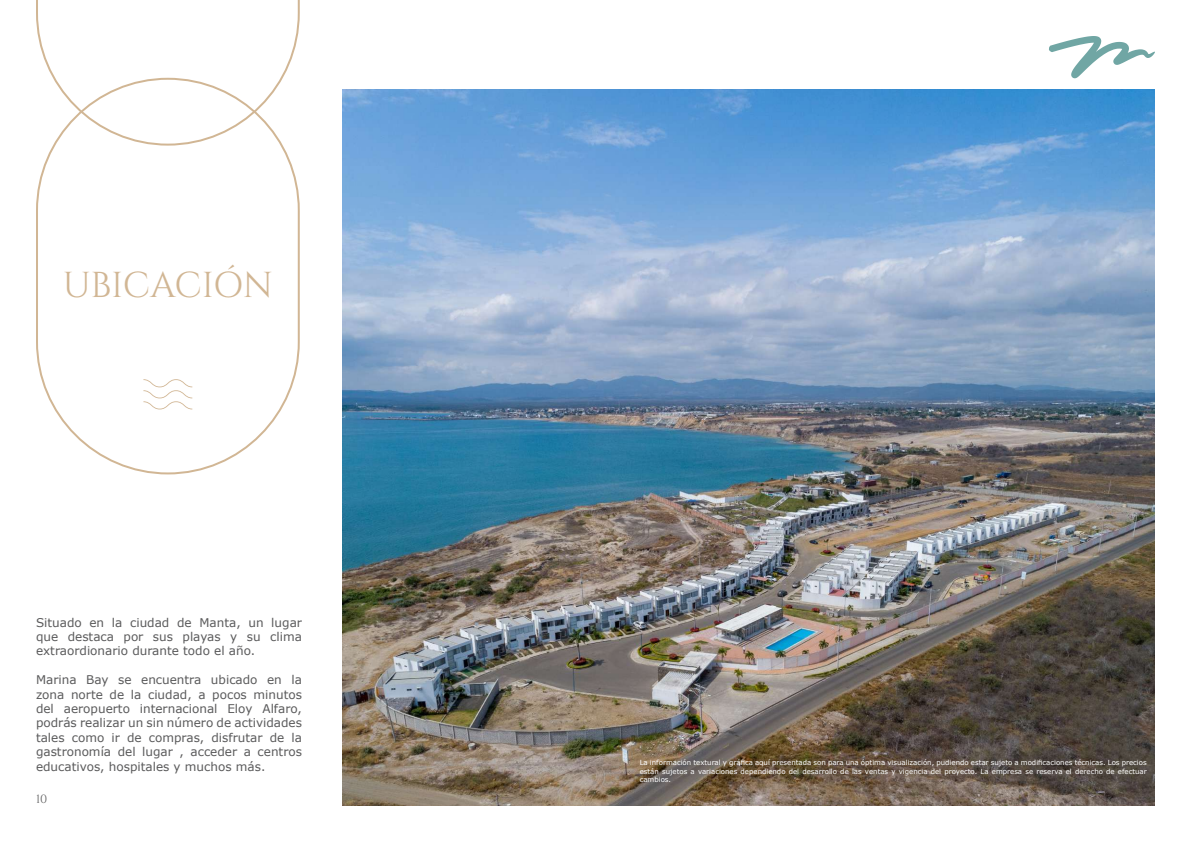
<style>
.page{position:relative;width:1191px;height:842px;background:#fff}
.page>*{position:absolute;margin:0;border:0;box-sizing:border-box;transform-origin:0 0}
.t1{font:36px "Cinzel";letter-spacing:-.015em;color:#d1b694}
.t2{font:12px/14.4px "Verdana";color:#5a5a5b;text-align:justify}
.t3{font:12px "Cinzel";color:#5a5a5b}
.t4{font:7px/8.4px "Verdana";color:#fff;text-align:justify}
</style>
<div class="page">
<img style="left:342px;top:89px;width:813px;height:717px">
<svg style="left:36px;top:147px;width:264px;height:328px"></svg>
<svg style="left:143px;top:379px;width:49px;height:30px"></svg>
<svg style="left:36px;top:0;width:264px;height:147px"></svg>
<svg style="left:1049px;top:36px;width:106px;height:42px"></svg>
<h1 class="t1" style="left:63px;top:264px;width:212px">UBICACIÓN</h1>
<p class="t2" style="left:36px;top:615px;width:267px">Situado en la ciudad de Manta, un lugar que destaca por sus playas y su clima extraordionario durante todo el año.</p>
<p class="t2" style="left:36px;top:673px;width:267px">Marina Bay se encuentra ubicado en la zona norte de la ciudad, a pocos minutos del aeropuerto internacional Eloy Alfaro, podrás realizar un sin número de actividades tales como ir de compras, disfrutar de la gastronomía del lugar , acceder a centros educativos, hospitales y muchos más.</p>
<p class="t3" style="left:36px;top:792px;width:13px">10</p>
<p class="t4" style="left:639px;top:758px;width:508px">La información textural y gráfica aquí presentada son para una óptima visualización, pudiendo estar sujeto a modificaciones técnicas. Los precios están sujetos a variaciones dependiendo del desarrollo de las ventas y vigencia del proyecto. La empresa se reserva el derecho de efectuar cambios.</p>
</div>
